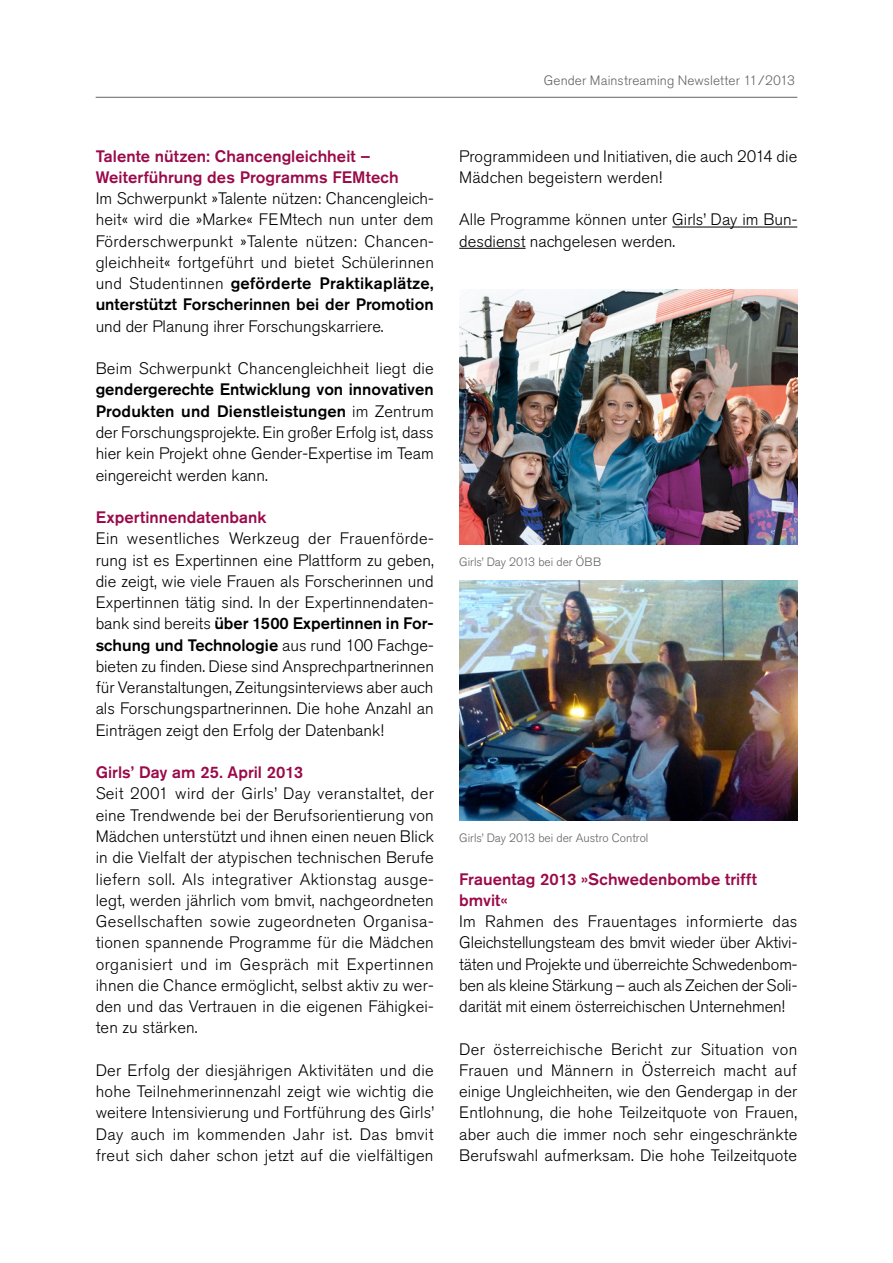
<style>
.page{position:relative;width:893px;height:1263px;background:#fff}
.page>*{position:absolute;margin:0;border:0;box-sizing:border-box;transform-origin:0 0}
.NL_-_Lauftext{font:300 16.5px/21.3px "Akzidenz Grotesk Pro";color:#000;text-align:justify}
.NL_-_Headline_2{font:500 16.5px/21.3px "Akzidenz Grotesk Pro";letter-spacing:.005em;color:#9a0a4a}
.t1{font:300 13.5px "Akzidenz Grotesk Pro";letter-spacing:.01em;color:#636362}
.t2{font:300 12px "Akzidenz Grotesk Pro";color:#636362}
.s1{font-weight:500}
</style>
<div class="page">
<hr style="left:96px;top:97px;width:701px;height:1px;background:#636362">
<hr style="left:672px;top:227px;width:125px;height:1px;background:#000">
<hr style="left:459px;top:248px;width:67px;height:1px;background:#000">
<img style="left:459px;top:289px;width:338px;height:255px">
<img style="left:459px;top:581px;width:338px;height:240px">
<h2 class="NL_-_Headline_2" style="left:96px;top:145px;width:305px">Talente nützen: Chancengleichheit –<br>Weiterführung des Programms FEMtech</h2>
<p class="NL_-_Lauftext" style="left:96px;top:188px;width:340px">Im Schwerpunkt »Talente nützen: Chancengleich&shy;heit« wird die »Marke« FEMtech nun unter dem Förderschwerpunkt »Talente nützen: Chancen&shy;gleichheit« fortgeführt und bietet Schülerinnen und Studentinnen <span class="s1">geförderte Praktikaplätze, unterstützt Forscherinnen bei der Promotion </span>und der Planung ihrer Forschungskarriere.</p>
<p class="NL_-_Lauftext" style="left:96px;top:358px;width:340px">Beim Schwerpunkt Chancengleichheit liegt die <span class="s1">gendergerechte Entwicklung von innovativen Produkten und Dienstleistungen</span> im Zentrum der Forschungsprojekte. Ein großer Erfolg ist, dass hier kein Projekt ohne Gender-Expertise im Team eingereicht werden kann.</p>
<h2 class="NL_-_Headline_2" style="left:96px;top:506px;width:172px">Expertinnendatenbank</h2>
<p class="NL_-_Lauftext" style="left:96px;top:528px;width:340px">Ein wesentliches Werkzeug der Frauenförde&shy;rung ist es Expertinnen eine Plattform zu geben, die zeigt, wie viele Frauen als Forscherinnen und Expertinnen tätig sind. In der Expertinnendaten&shy;bank sind bereits <span class="s1">über 1500 Expertinnen in For&shy;schung und Technologie</span> aus rund 100 Fachge&shy;bieten zu finden. Diese sind Ansprechpartnerinnen für Veranstaltungen, Zeitungsinterviews aber auch als Forschungspartnerinnen. Die hohe Anzahl an Einträgen zeigt den Erfolg der Datenbank!</p>
<h2 class="NL_-_Headline_2" style="left:96px;top:761px;width:209px">Girls’ Day am 25. April 2013</h2>
<p class="NL_-_Lauftext" style="left:96px;top:783px;width:340px">Seit 2001 wird der Girls’ Day veranstaltet, der eine Trendwende bei der Berufsorientierung von Mädchen unterstützt und ihnen einen neuen Blick in die Vielfalt der atypischen technischen Berufe liefern soll. Als integrativer Aktionstag ausge&shy;legt, werden jährlich vom bmvit, nachgeordneten Gesellschaften sowie zugeordneten Organisa&shy;tionen spannende Programme für die Mädchen organisiert und im Gespräch mit Expertinnen ihnen die Chance ermöglicht, selbst aktiv zu wer&shy;den und das Vertrauen in die eigenen Fähigkei&shy;ten zu stärken.</p>
<p class="NL_-_Lauftext" style="left:96px;top:1059px;width:340px">Der Erfolg der diesjährigen Aktivitäten und die hohe Teilnehmerinnenzahl zeigt wie wichtig die weitere Intensivierung und Fortführung des Girls’ Day auch im kommenden Jahr ist. Das bmvit freut sich daher schon jetzt auf die vielfältigen</p>
<p class="t1" style="left:544px;top:72px;width:253px">Gender Mainstreaming Newsletter 11/2013</p>
<p class="NL_-_Lauftext" style="left:459px;top:145px;width:340px">Programmideen und Initiativen, die auch 2014 die<br>Mädchen begeistern werden!</p>
<p class="NL_-_Lauftext" style="left:459px;top:209px;width:340px">Alle Programme können unter Girls’ Day im Bun&shy;desdienst nachgelesen werden.</p>
<p class="t2" style="left:459px;top:554px;width:143px">Girls’ Day 2013 bei der ÖBB</p>
<p class="t2" style="left:459px;top:830px;width:191px">Girls’ Day 2013 bei der Austro Control</p>
<h2 class="NL_-_Headline_2" style="left:459px;top:868px;width:299px">Frauentag 2013 »Schwedenbombe trifft bmvit«</h2>
<p class="NL_-_Lauftext" style="left:459px;top:911px;width:340px">Im Rahmen des Frauentages informierte das Gleichstellungsteam des bmvit wieder über Aktivi&shy;täten und Projekte und überreichte Schwedenbom&shy;ben als kleine Stärkung – auch als Zeichen der Soli&shy;darität mit einem österreichischen Unternehmen!</p>
<p class="NL_-_Lauftext" style="left:459px;top:1038px;width:340px">Der österreichische Bericht zur Situation von Frauen und Männern in Österreich macht auf einige Ungleichheiten, wie den Gendergap in der Entlohnung, die hohe Teilzeitquote von Frauen, aber auch die immer noch sehr eingeschränkte Berufswahl aufmerksam. Die hohe Teilzeitquote</p>
</div>
